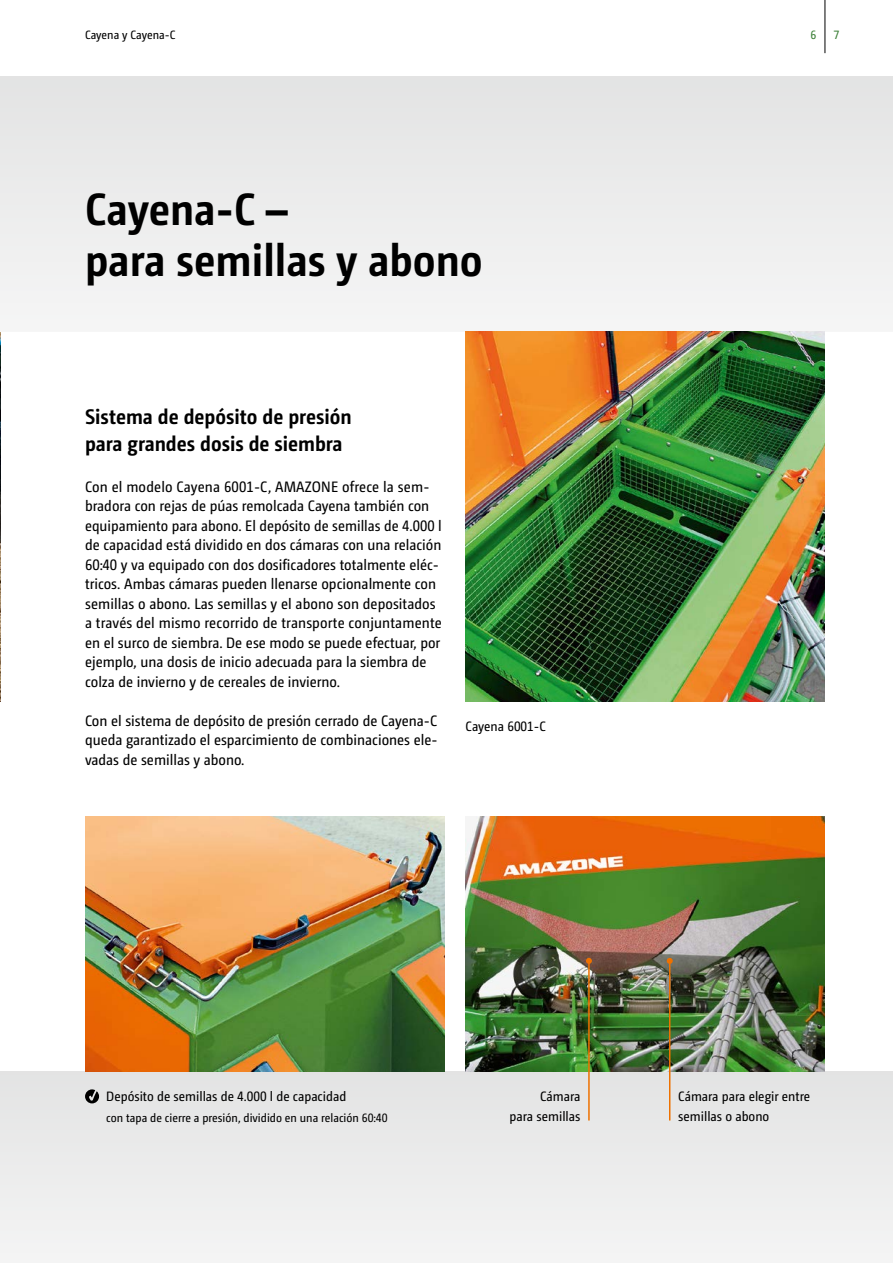
<style>
.page{position:relative;width:893px;height:1263px;background:#fff}
.page>*{position:absolute;margin:0;border:0;box-sizing:border-box;transform-origin:0 0}
.Head{font:700 45px/51px "Camingo Dos Pro S Cd";color:#000}
.Subhead{font:700 21px/27px "Camingo Dos Pro S Cd";color:#000}
.Body{font:15px/19.5px "Camingo Dos Pro S Cd";color:#000}
.BU_Head{font:13.5px/19.5px "Camingo Dos Pro S Cd";color:#000;text-align:right}
.BU_Body{font:12px "Camingo Dos Pro S Cd";color:#000}
.Kolumnentitel{font:12px "Camingo Dos Pro S Cd";color:#000}
.t1{font:12px "Camingo Dos Pro S Cd";color:#387d33}
</style>
<div class="page">
<div style="left:0;top:77px;width:893px;height:255px;background:#ececec"></div>
<div style="left:0;top:1071px;width:893px;height:192px;background:#ececec"></div>
<img style="left:85px;top:816px;width:359px;height:255px">
<img style="left:466px;top:332px;width:359px;height:370px">
<img style="left:466px;top:816px;width:359px;height:255px">
<img style="left:0;top:332px;width:1px;height:370px">
<hr style="left:588px;top:961px;width:2px;height:159px;background:#ee7100">
<svg style="left:586px;top:958px;width:6px;height:6px"></svg>
<hr style="left:669px;top:961px;width:1px;height:159px;background:#ee7100">
<svg style="left:667px;top:958px;width:6px;height:6px"></svg>
<hr style="left:825px;top:0;width:1px;height:53px;background:#000">
<svg style="left:85px;top:1089px;width:14px;height:14px"></svg>
<p class="Kolumnentitel" style="left:85px;top:28px;width:92px">Cayena y Cayena-C</p>
<p class="Head" style="left:85px;top:183px;width:399px">Cayena-C –<br>para semillas y abono</p>
<p class="Subhead" style="left:85px;top:403px;width:268px">Sistema de depósito de presión para grandes dosis de siembra</p>
<p class="Body" style="left:85px;top:477px;width:358px">Con el modelo Cayena 6001-C, AMAZONE ofrece la sem&shy;bradora con rejas de púas remolcada Cayena también con equipamiento para abono. El depósito de semillas de 4.000 l de capacidad está dividido en dos cámaras con una relación 60:40 y va equipado con dos dosificadores totalmente eléc&shy;tricos. Ambas cámaras pueden llenarse opcionalmente con semillas o abono. Las semillas y el abono son depositados a través del mismo recorrido de transporte conjuntamente en el surco de siembra. De ese modo se puede efectuar, por ejemplo, una dosis de inicio adecuada para la siembra de colza de invierno y de cereales de invierno.</p>
<p class="Body" style="left:85px;top:711px;width:354px;text-align:justify">Con el sistema de depósito de presión cerrado de Cayena-C queda garantizado el esparcimiento de combinaciones ele&shy;vadas de semillas y abono.</p>
<p class="BU_Head" style="left:466px;top:716px;width:82px">Cayena 6001-C</p>
<p class="t1" style="left:810px;top:28px;width:7px">6</p>
<p class="t1" style="left:833px;top:28px;width:7px">7</p>
<p class="BU_Head" style="left:106px;top:1087px;width:241px">Depósito de semillas de 4.000 l de capacidad</p>
<p class="BU_Body" style="left:106px;top:1111px;width:283px">con tapa de cierre a presión, dividido en una relación 60:40</p>
<p class="BU_Head" style="left:510px;top:1086px;width:72px">Cámara<br>para semillas</p>
<p class="BU_Head" style="left:678px;top:1086px;width:133px;text-align:left">Cámara para elegir entre semillas o abono</p>
</div>
